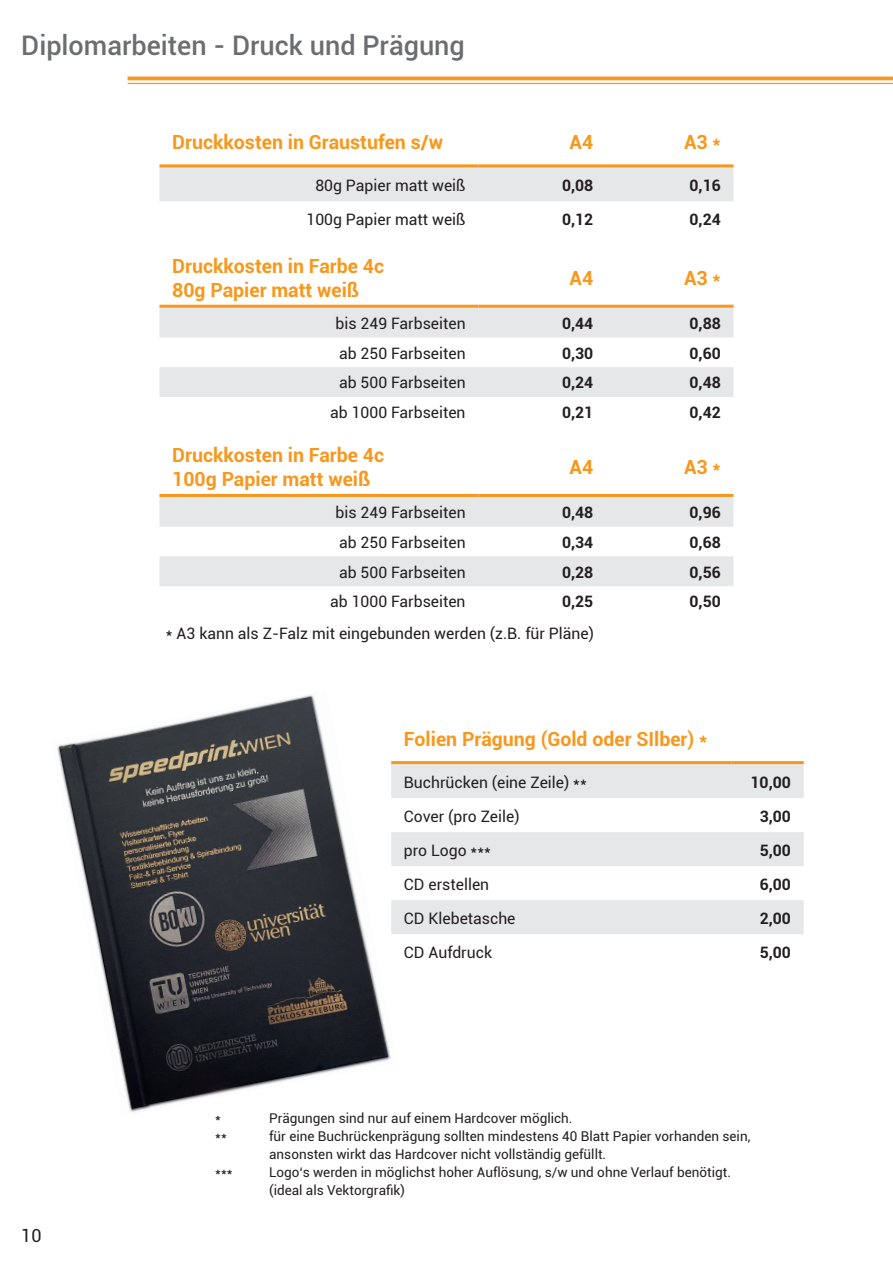
<style>
.page{position:relative;width:893px;height:1263px;background:#fff}
.page>*{position:absolute;margin:0;border:0;box-sizing:border-box;transform-origin:0 0}
.Kapitel_links_INHALT{font:500 27px "Roboto";color:#6c6d70}
.Tables_Header{font:700 19.5px "Roboto";color:#f7981d}
.Tables_Header_Right{font:700 19.5px "Roboto";color:#f7981d}
.t1{font:18px "Roboto";color:#231f20}
.Tables_Body{font:15.75px "Roboto";color:#231f20}
.Tables_Body_Price{font:700 15.75px "Roboto";color:#231f20}
.t2{font:13.5px "Roboto";color:#231f20}
</style>
<div class="page">
<hr style="left:128px;top:77px;width:765px;height:3px;background:#f7981d">
<hr style="left:128px;top:83px;width:765px;height:1px;background:#f7981d">
<div style="left:159px;top:167px;width:574px;height:34px;background:#e6e7e9"></div>
<hr style="left:159px;top:164px;width:319px;height:3px;background:#f7981d">
<hr style="left:478px;top:164px;width:128px;height:3px;background:#f7981d">
<hr style="left:606px;top:164px;width:127px;height:3px;background:#f7981d">
<svg style="left:398px;top:764px;width:406px;height:170px;fill:#e6e7e9"></svg>
<hr style="left:391px;top:761px;width:340px;height:3px;background:#f7981d">
<hr style="left:731px;top:761px;width:73px;height:3px;background:#f7981d">
<svg style="left:159px;top:308px;width:574px;height:89px;fill:#e6e7e9"></svg>
<hr style="left:159px;top:305px;width:319px;height:3px;background:#f7981d">
<hr style="left:478px;top:305px;width:128px;height:3px;background:#f7981d">
<hr style="left:606px;top:305px;width:127px;height:3px;background:#f7981d">
<svg style="left:159px;top:497px;width:574px;height:89px;fill:#e6e7e9"></svg>
<hr style="left:159px;top:494px;width:319px;height:3px;background:#f7981d">
<hr style="left:478px;top:494px;width:128px;height:3px;background:#f7981d">
<hr style="left:606px;top:494px;width:127px;height:3px;background:#f7981d">
<img style="left:57px;top:695px;width:341px;height:418px">
<p class="Kapitel_links_INHALT" style="left:21px;top:26px;width:445px">Diplomarbeiten - Druck und Prägung</p>
<p class="Tables_Header" style="left:172px;top:128px;width:272px">Druckkosten in Graustufen s/w</p>
<p class="Tables_Header_Right" style="left:570px;top:128px;width:25px">A4</p>
<p class="Tables_Header_Right" style="left:684px;top:128px;width:38px">A3 *</p>
<p class="Tables_Body" style="left:315px;top:174px;width:152px">80g Papier matt weiß</p>
<p class="Tables_Body_Price" style="left:562px;top:174px;width:33px">0,08</p>
<p class="Tables_Body_Price" style="left:690px;top:174px;width:33px">0,16</p>
<p class="Tables_Body" style="left:307px;top:208px;width:161px">100g Papier matt weiß</p>
<p class="Tables_Body_Price" style="left:562px;top:208px;width:33px">0,12</p>
<p class="Tables_Body_Price" style="left:690px;top:208px;width:33px">0,24</p>
<p class="Tables_Header" style="left:172px;top:253px;width:213px">Druckkosten in Farbe 4c</p>
<p class="Tables_Header" style="left:172px;top:276px;width:189px">80g Papier matt weiß</p>
<p class="Tables_Header_Right" style="left:570px;top:264px;width:25px">A4</p>
<p class="Tables_Header_Right" style="left:684px;top:264px;width:38px">A3 *</p>
<p class="Tables_Body" style="left:336px;top:312px;width:132px">bis 249 Farbseiten</p>
<p class="Tables_Body_Price" style="left:562px;top:312px;width:33px">0,44</p>
<p class="Tables_Body_Price" style="left:690px;top:312px;width:33px">0,88</p>
<p class="Tables_Body" style="left:339px;top:342px;width:128px">ab 250 Farbseiten</p>
<p class="Tables_Body_Price" style="left:562px;top:342px;width:33px">0,30</p>
<p class="Tables_Body_Price" style="left:690px;top:342px;width:33px">0,60</p>
<p class="Tables_Body" style="left:339px;top:372px;width:128px">ab 500 Farbseiten</p>
<p class="Tables_Body_Price" style="left:562px;top:372px;width:33px">0,24</p>
<p class="Tables_Body_Price" style="left:690px;top:372px;width:33px">0,48</p>
<p class="Tables_Body" style="left:330px;top:402px;width:137px">ab 1000 Farbseiten</p>
<p class="Tables_Body_Price" style="left:562px;top:402px;width:33px">0,21</p>
<p class="Tables_Body_Price" style="left:690px;top:402px;width:33px">0,42</p>
<p class="Tables_Header" style="left:172px;top:442px;width:213px">Druckkosten in Farbe 4c</p>
<p class="Tables_Header" style="left:172px;top:465px;width:200px">100g Papier matt weiß</p>
<p class="Tables_Header_Right" style="left:570px;top:453px;width:25px">A4</p>
<p class="Tables_Header_Right" style="left:684px;top:453px;width:38px">A3 *</p>
<p class="Tables_Body" style="left:336px;top:502px;width:132px">bis 249 Farbseiten</p>
<p class="Tables_Body_Price" style="left:562px;top:501px;width:33px">0,48</p>
<p class="Tables_Body_Price" style="left:690px;top:501px;width:33px">0,96</p>
<p class="Tables_Body" style="left:339px;top:531px;width:128px">ab 250 Farbseiten</p>
<p class="Tables_Body_Price" style="left:562px;top:531px;width:33px">0,34</p>
<p class="Tables_Body_Price" style="left:690px;top:531px;width:33px">0,68</p>
<p class="Tables_Body" style="left:339px;top:561px;width:128px">ab 500 Farbseiten</p>
<p class="Tables_Body_Price" style="left:562px;top:561px;width:33px">0,28</p>
<p class="Tables_Body_Price" style="left:690px;top:561px;width:33px">0,56</p>
<p class="Tables_Body" style="left:330px;top:591px;width:137px">ab 1000 Farbseiten</p>
<p class="Tables_Body_Price" style="left:562px;top:591px;width:33px">0,25</p>
<p class="Tables_Body_Price" style="left:690px;top:591px;width:33px">0,50</p>
<p class="Tables_Body" style="left:166px;top:622px;width:430px">* A3 kann als Z-Falz mit eingebunden werden (z.B. für Pläne)</p>
<p class="Tables_Header" style="left:404px;top:725px;width:305px">Folien Prägung (Gold oder SIlber) *</p>
<p class="Tables_Body" style="left:404px;top:771px;width:184px">Buchrücken (eine Zeile) **</p>
<p class="Tables_Body_Price" style="left:751px;top:771px;width:42px">10,00</p>
<p class="Tables_Body" style="left:404px;top:805px;width:117px">Cover (pro Zeile)</p>
<p class="Tables_Body_Price" style="left:760px;top:805px;width:33px">3,00</p>
<p class="Tables_Body" style="left:404px;top:839px;width:89px">pro Logo ***</p>
<p class="Tables_Body_Price" style="left:760px;top:839px;width:33px">5,00</p>
<p class="Tables_Body" style="left:404px;top:873px;width:87px">CD erstellen</p>
<p class="Tables_Body_Price" style="left:760px;top:873px;width:33px">6,00</p>
<p class="Tables_Body" style="left:404px;top:907px;width:113px">CD Klebetasche</p>
<p class="Tables_Body_Price" style="left:760px;top:907px;width:33px">2,00</p>
<p class="Tables_Body" style="left:404px;top:941px;width:90px">CD Aufdruck</p>
<p class="Tables_Body_Price" style="left:760px;top:941px;width:33px">5,00</p>
<p class="t1" style="left:21px;top:1223px;width:22px">10</p>
<p class="t2" style="left:215px;top:1109px;width:7px">*</p>
<p class="t2" style="left:269px;top:1109px;width:305px">Prägungen sind nur auf einem Hardcover möglich.</p>
<p class="t2" style="left:215px;top:1127px;width:13px">**</p>
<p class="t2" style="left:269px;top:1127px;width:483px">für eine Buchrückenprägung sollten mindestens 40 Blatt Papier vorhanden sein,</p>
<p class="t2" style="left:269px;top:1145px;width:339px">ansonsten wirkt das Hardcover nicht vollständig gefüllt.</p>
<p class="t2" style="left:215px;top:1163px;width:19px">***</p>
<p class="t2" style="left:269px;top:1163px;width:463px">Logo‘s werden in möglichst hoher Auflösung, s/w und ohne Verlauf benötigt.</p>
<p class="t2" style="left:269px;top:1181px;width:137px">(ideal als Vektorgrafik)</p>
</div>
